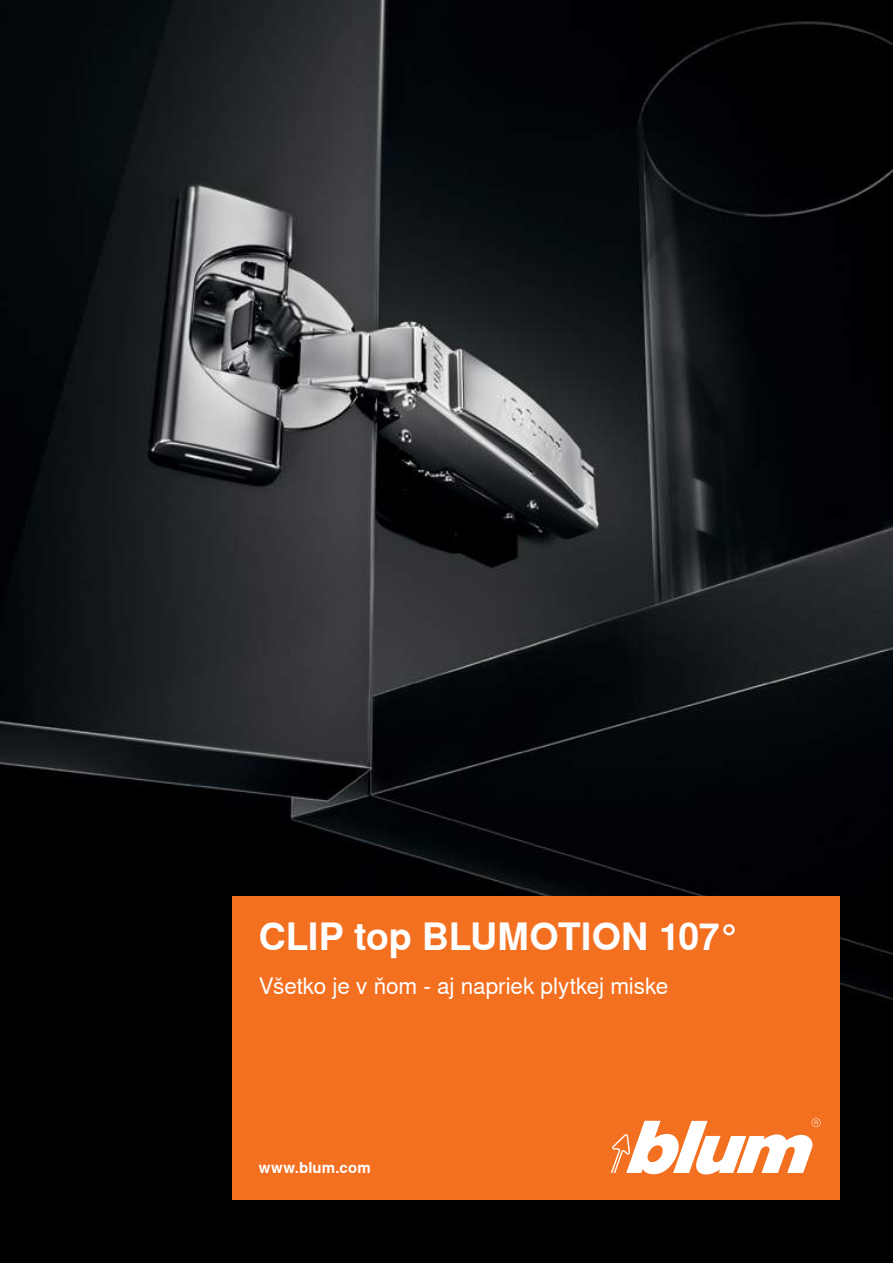
<style>
.page{position:relative;width:893px;height:1263px;background:#fff}
.page>*{position:absolute;margin:0;border:0;box-sizing:border-box;transform-origin:0 0}
.t1{font:700 37.5px "Nimbus Sans Global";letter-spacing:-.005em;color:#fff}
.t2{font:22.5px "Nimbus Sans Global";letter-spacing:-.005em;color:#fff}
.t3{font:700 15px "Nimbus Sans Global";letter-spacing:.01em;color:#fff}
</style>
<div class="page">
<img style="left:0;top:0;width:893px;height:1263px">
<div style="left:232px;top:896px;width:607px;height:304px;background:#f37021"></div>
<svg style="left:611px;top:1118px;width:209px;height:56px"></svg>
<h1 class="t1" style="left:259px;top:915px;width:483px">CLIP top BLUMOTION 107°</h1>
<p class="t2" style="left:259px;top:972px;width:411px">Všetko je v ňom - aj napriek plytkej miske</p>
<p class="t3" style="left:259px;top:1159px;width:113px">www.blum.com</p>
</div>
